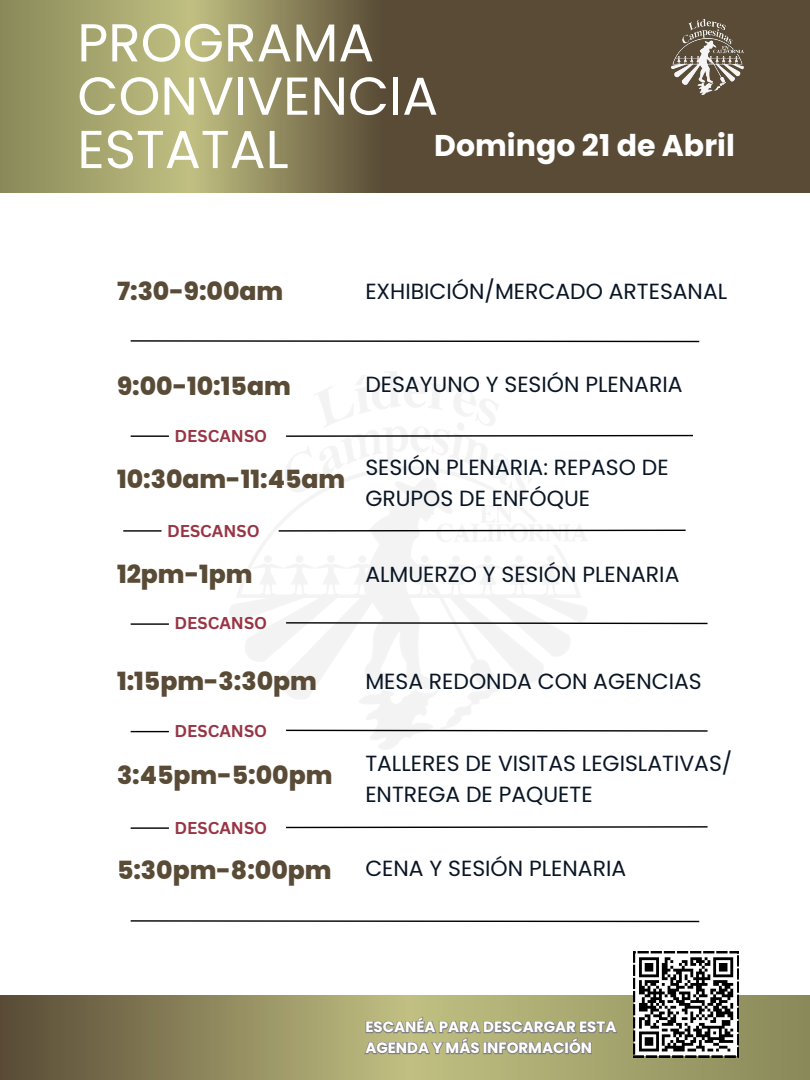
<style>
.page{position:relative;width:810px;height:1080px;background:#fff}
.page>*{position:absolute;margin:0;border:0;box-sizing:border-box;transform-origin:0 0}
.t1{font:53.31px/53.3px "Poppins";color:#fff}
.t2{font:700 30px "Poppins";color:#fff}
.t3{font:800 25.06px "Poppins";color:#594b36}
.t4{font:21.94px/30.6px "Poppins";color:#0a1625}
.t5{font:700 16.69px "Canva Sans";color:#983545}
.t6{font:700 15px/20.9px "Poppins";color:#fff}
</style>
<div class="page">
<svg style="left:130px;top:340px;width:570px;height:3px"></svg>
<div style="left:45px;top:0;width:765px;height:192px;background:#594b36"></div>
<svg style="left:130px;top:920px;width:570px;height:3px"></svg>
<svg style="left:0;top:0;width:365px;height:192px;background:#9b9866"></svg>
<img style="left:672px;top:19px;width:71px;height:76px">
<svg style="left:286px;top:729px;width:422px;height:3px"></svg>
<svg style="left:286px;top:826px;width:422px;height:3px"></svg>
<svg style="left:285px;top:621px;width:423px;height:4px"></svg>
<svg style="left:286px;top:434px;width:407px;height:4px"></svg>
<hr style="left:131px;top:435px;width:38px;height:2px;background:#000">
<hr style="left:131px;top:623px;width:38px;height:2px;background:#000">
<hr style="left:131px;top:731px;width:38px;height:1px;background:#000">
<hr style="left:131px;top:827px;width:38px;height:2px;background:#000">
<svg style="left:0;top:995px;width:810px;height:85px;background:#928d60"></svg>
<svg style="left:633px;top:952px;width:106px;height:105px"></svg>
<svg style="left:363px;top:1015px;width:256px;height:41px;background:#9f9f7b"></svg>
<svg style="left:278px;top:529px;width:408px;height:3px"></svg>
<hr style="left:123px;top:530px;width:39px;height:2px;background:#000">
<p class="t1" style="left:77px;top:16px;width:362px">PROGRAMA<br>CONVIVENCIA<br>ESTATAL</p>
<h5 class="t2" style="left:434px;top:125px;width:302px">Domingo 21 de Abril</h5>
<h3 class="t3" style="left:117px;top:274px;width:168px">7:30-9:00am</h3>
<h2 class="t4" style="left:365px;top:277px;width:363px">EXHIBICIÓN/MERCADO ARTESANAL</h2>
<p class="t3" style="left:117px;top:369px;width:175px">9:00-10:15am</p>
<h4 class="t4" style="left:365px;top:369px;width:319px">DESAYUNO Y SESIÓN PLENARIA</h4>
<h4 class="t5" style="left:175px;top:425px;width:94px">DESCANSO</h4>
<h4 class="t3" style="left:117px;top:462px;width:230px">10:30am-11:45am</h4>
<h4 class="t5" style="left:167px;top:519px;width:94px">DESCANSO</h4>
<h3 class="t4" style="left:365px;top:452px;width:305px">SESIÓN PLENARIA: REPASO DE<br>GRUPOS DE ENFÓQUE</h3>
<h4 class="t3" style="left:117px;top:557px;width:137px">12pm-1pm</h4>
<h5 class="t4" style="left:365px;top:559px;width:316px">ALMUERZO Y SESIÓN PLENARIA</h5>
<h5 class="t5" style="left:175px;top:611px;width:94px">DESCANSO</h5>
<h3 class="t3" style="left:117px;top:663px;width:202px">1:15pm-3:30pm</h3>
<h5 class="t4" style="left:365px;top:666px;width:338px">MESA REDONDA CON AGENCIAS</h5>
<h3 class="t5" style="left:175px;top:719px;width:94px">DESCANSO</h3>
<h3 class="t3" style="left:117px;top:758px;width:217px">3:45pm-5:00pm</h3>
<h4 class="t5" style="left:175px;top:816px;width:94px">DESCANSO</h4>
<h4 class="t4" style="left:365px;top:749px;width:369px">TALLERES DE VISITAS LEGISLATIVAS/<br>ENTREGA DE PAQUETE</h4>
<h5 class="t3" style="left:117px;top:853px;width:216px">5:30pm-8:00pm</h5>
<h3 class="t4" style="left:365px;top:853px;width:262px">CENA Y SESIÓN PLENARIA</h3>
<h3 class="t6" style="left:365px;top:1017px;width:253px">ESCANÉA PARA DESCARGAR ESTA<br>AGENDA Y MÁS INFORMACIÓN</h3>
</div>
